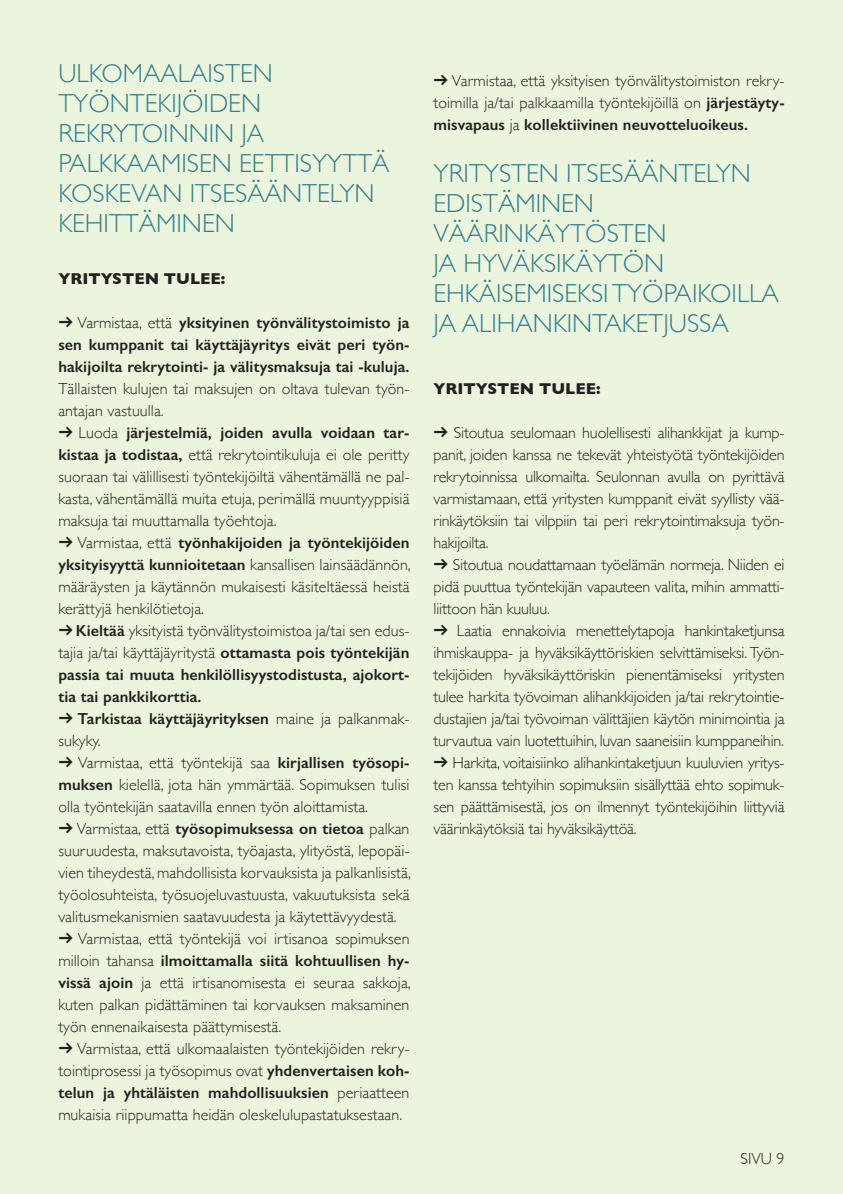
<style>
.page{position:relative;width:843px;height:1194px;background:#fff}
.page>*{position:absolute;margin:0;border:0;box-sizing:border-box;transform-origin:0 0}
.podtytul{font:300 26px/30px "Gill Sans";color:#327d8d}
.t1{font:300 16px/22px "Gill Sans";letter-spacing:.005em;color:#231f20;text-align:justify}
.t2{font:600 16px/22px "Gill Sans";letter-spacing:.005em;color:#231f20;text-align:justify}
.t3{font:700 16px "Gill Sans";color:#231f20}
.s1{font-family:"Ronnia";font-weight:700}
.s2{font-weight:300}
.s3{font-weight:600}
</style>
<div class="page">
<div style="left:0;top:0;width:842px;height:1194px;background:#ebf4dc"></div>
<p class="podtytul" style="left:58px;top:57px;width:333px">ULKOMAALAISTEN<br>TYÖNTEKIJÖIDEN<br>REKRYTOINNIN JA<br>PALKKAAMISEN EETTISYYTTÄ<br>KOSKEVAN ITSESÄÄNTELYN<br>KEHITTÄMINEN</p>
<p class="t3" style="left:58px;top:266px;width:168px">YRITYSTEN TULEE:</p>
<p class="t2" style="left:58px;top:311px;width:352px"><span class="s1">d</span> <span class="s2">Varmistaa, että</span> yksityinen työnvälitystoimisto ja sen kumppanit tai käyttäjäyritys eivät peri työn&shy;hakijoilta rekrytointi- ja välitysmaksuja tai -kuluja.<br><span class="s2">Tällaisten kulujen tai maksujen on oltava tulevan työn&shy;antajan vastuulla.</span></p>
<p class="t1" style="left:58px;top:421px;width:352px"><span class="s1">d</span> Luoda <span class="s3">järjestelmiä, joiden avulla voidaan tar&shy;kistaa ja todistaa,</span> että rekrytointikuluja ei ole peritty suoraan tai välillisesti työntekijöiltä vähentämällä ne pal&shy;kasta, vähentämällä muita etuja, perimällä muuntyyppisiä maksuja tai muuttamalla työehtoja.</p>
<p class="t1" style="left:58px;top:531px;width:354px"><span class="s1">d</span> Varmistaa, että <span class="s3">työnhakijoiden ja työntekijöiden yksityisyyttä kunnioitetaan</span> kansallisen lainsäädännön, määräysten ja käytännön mukaisesti käsiteltäessä heistä kerättyjä henkilötietoja.</p>
<p class="t2" style="left:58px;top:619px;width:352px"><span class="s1">d</span> Kieltää <span class="s2">yksityistä työnvälitystoimistoa ja/tai sen edus&shy;tajia ja/tai käyttäjäyritystä</span> ottamasta pois työntekijän passia tai muuta henkilöllisyystodistusta, ajokort&shy;tia tai pankkikorttia.</p>
<p class="t2" style="left:58px;top:707px;width:352px"><span class="s1">d</span> Tarkistaa käyttäjäyrityksen <span class="s2">maine ja palkanmak&shy;sukyky.</span></p>
<p class="t1" style="left:58px;top:751px;width:352px"><span class="s1">d</span> Varmistaa, että työntekijä saa <span class="s3">kirjallisen työsopi&shy;muksen</span> kielellä, jota hän ymmärtää. Sopimuksen tulisi olla työntekijän saatavilla ennen työn aloittamista.</p>
<p class="t1" style="left:58px;top:817px;width:354px"><span class="s1">d</span> Varmistaa, että <span class="s3">työsopimuksessa on tietoa</span> palkan suuruudesta, maksutavoista, työajasta, ylityöstä, lepopäi&shy;vien tiheydestä, mahdollisista korvauksista ja palkanlisistä, työolosuhteista, työsuojeluvastuusta, vakuutuksista sekä valitusmekanismien saatavuudesta ja käytettävyydestä.</p>
<p class="t1" style="left:58px;top:927px;width:354px"><span class="s1">d</span> Varmistaa, että työntekijä voi irtisanoa sopimuksen milloin tahansa <span class="s3">ilmoittamalla siitä kohtuullisen hy&shy;vissä ajoin</span> ja että irtisanomisesta ei seuraa sakkoja, kuten palkan pidättäminen tai korvauksen maksaminen työn ennenaikaisesta päättymisestä.</p>
<p class="t1" style="left:58px;top:1037px;width:352px"><span class="s1">d</span> Varmistaa, että ulkomaalaisten työntekijöiden rekry&shy;tointiprosessi ja työsopimus ovat <span class="s3">yhdenvertaisen koh&shy;telun ja yhtäläisten mahdollisuuksien</span> periaatteen mukaisia riippumatta heidän oleskelulupastatuksestaan.</p>
<p class="t1" style="left:433px;top:69px;width:352px"><span class="s1">d</span> Varmistaa, että yksityisen työnvälitystoimiston rekry&shy;toimilla ja/tai palkkaamilla työntekijöillä on <span class="s3">järjestäyty&shy;misvapaus</span> ja <span class="s3">kollektiivinen neuvotteluoikeus.</span></p>
<p class="podtytul" style="left:433px;top:157px;width:347px">YRITYSTEN ITSESÄÄNTELYN<br>EDISTÄMINEN<br>VÄÄRINKÄYTÖSTEN<br>JA HYVÄKSIKÄYTÖN<br>EHKÄISEMISEKSI TYÖPAIKOILLA<br>JA ALIHANKINTAKETJUSSA</p>
<p class="t3" style="left:433px;top:376px;width:168px">YRITYSTEN TULEE:</p>
<p class="t1" style="left:433px;top:421px;width:352px"><span class="s1">d</span> Sitoutua seulomaan huolellisesti alihankkijat ja kump&shy;panit, joiden kanssa ne tekevät yhteistyötä työntekijöiden rekrytoinnissa ulkomailta. Seulonnan avulla on pyrittävä varmistamaan, että yritysten kumppanit eivät syyllisty vää&shy;rinkäytöksiin tai vilppiin tai peri rekrytointimaksuja työn&shy;hakijoilta.</p>
<p class="t1" style="left:433px;top:553px;width:352px"><span class="s1">d</span> Sitoutua noudattamaan työelämän normeja. Niiden ei pidä puuttua työntekijän vapauteen valita, mihin ammatti&shy;liittoon hän kuuluu.</p>
<p class="t1" style="left:433px;top:619px;width:352px"><span class="s1">d</span> Laatia ennakoivia menettelytapoja hankintaketjunsa ihmiskauppa- ja hyväksikäyttöriskien selvittämiseksi. Työn&shy;tekijöiden hyväksikäyttöriskin pienentämiseksi yritysten tulee harkita työvoiman alihankkijoiden ja/tai rekrytointie&shy;dustajien ja/tai työvoiman välittäjien käytön minimointia ja turvautua vain luotettuihin, luvan saaneisiin kumppaneihin.</p>
<p class="t1" style="left:433px;top:751px;width:352px"><span class="s1">d</span> Harkita, voitaisiinko alihankintaketjuun kuuluvien yritys&shy;ten kanssa tehtyihin sopimuksiin sisällyttää ehto sopimuk&shy;sen päättämisestä, jos on ilmennyt työntekijöihin liittyviä väärinkäytöksiä tai hyväksikäyttöä.</p>
<p class="t1" style="left:740px;top:1147px;width:45px">SIVU 9</p>
</div>
